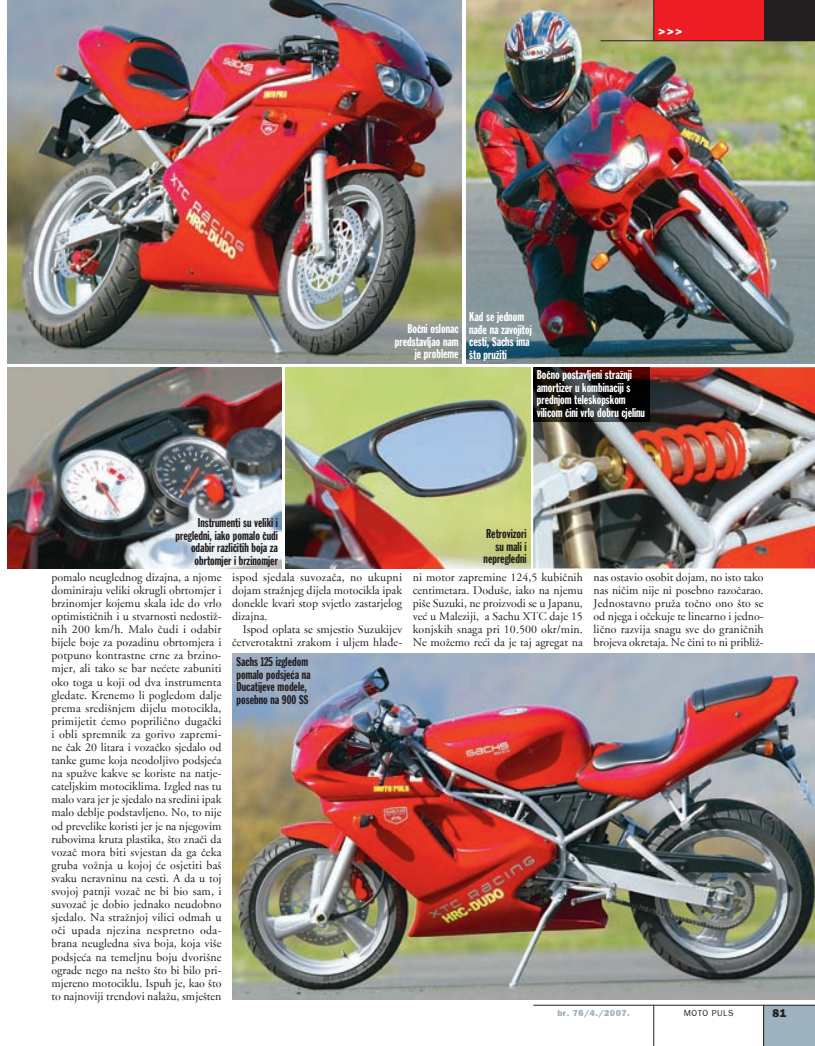
<style>
.page{position:relative;width:815px;height:1046px;background:#fff}
.page>*{position:absolute;margin:0;border:0;box-sizing:border-box;transform-origin:0 0}
.t1{font:12.5px/12.5px "Franklin Gothic Extra Cond";color:#fff}
.t2{font:12.5px/12.5px "Franklin Gothic Extra Cond";color:#231f20;text-align:right}
.t3{font:11.88px/13.1px "Adobe Garamond";color:#231f20;text-align:justify}
.t4{font:800 11.25px "Franklin Gothic";color:#fff}
.t5{font:800 11.25px "Franklin Gothic";color:#231f20}
.t6{font:800 8.75px "Franklin Gothic";letter-spacing:.05em;color:#9db2be}
.t7{font:8.75px "Franklin Gothic";letter-spacing:.05em;color:#231f20}
</style>
<div class="page">
<img style="left:466px;top:0;width:349px;height:363px">
<img style="left:7px;top:0;width:455px;height:363px">
<img style="left:232px;top:653px;width:583px;height:346px">
<img style="left:7px;top:367px;width:275px;height:201px">
<img style="left:533px;top:367px;width:282px;height:201px">
<img style="left:285px;top:367px;width:245px;height:201px">
<img style="left:533px;top:367px;width:116px;height:55px">
<div style="left:764px;top:0;width:51px;height:41px;background:#231f20"></div>
<div style="left:654px;top:0;width:110px;height:41px;background:#ee1d23"></div>
<hr style="left:601px;top:41px;width:214px;height:1px;background:#231f20">
<hr style="left:654px;top:0;width:1px;height:41px;background:#231f20">
<div style="left:764px;top:1005px;width:51px;height:40px;background:#9db2be"></div>
<hr style="left:654px;top:1005px;width:1px;height:40px;background:#231f20">
<hr style="left:763px;top:1005px;width:1px;height:40px;background:#231f20">
<hr style="left:533px;top:1004px;width:282px;height:1px;background:#231f20">
<p class="t4" style="left:659px;top:27px;width:25px">&gt;&gt;&gt;</p>
<p class="t1" style="left:395px;top:323px;width:65px;text-align:right">Bočni oslonac predstavljao nam je probleme</p>
<p class="t1" style="left:469px;top:311px;width:64px">Kad se jednom nađe na zavojitoj cesti, Sachs ima što pružiti</p>
<p class="t1" style="left:537px;top:369px;width:110px">Bočno postavljeni stražnji amortizer u kombinaciji s prednjom teleskopskom vilicom čini vrlo dobru cjelinu</p>
<p class="t2" style="left:176px;top:517px;width:104px">Instrumenti su veliki i pregledni, iako pomalo čudi odabir različitih boja za obrtomjer i brzinomjer</p>
<p class="t2" style="left:484px;top:528px;width:44px">Retrovizori su mali i nepregledni</p>
<p class="t3" style="left:51px;top:571px;width:172px">pomalo neuglednog dizajna, a njome dominiraju veliki okrugli obrtomjer i brzinomjer kojemu skala ide do vrlo optimističnih i u stvarnosti nedostiž&shy;nih 200 km/h. Malo čudi i odabir bijele boje za pozadinu obrtomjera i potpuno kontrastne crne za brzino&shy;mjer, ali tako se bar nećete zabuniti oko toga u koji od dva instrumenta gledate. Krenemo li pogledom dalje prema središnjem dijelu motocikla, primijetit ćemo poprilično dugački i obli spremnik za gorivo zapremi&shy;ne čak 20 litara i vozačko sjedalo od tanke gume koja neodoljivo podsjeća na spužve kakve se koriste na natje&shy;cateljskim motociklima. Izgled nas tu malo vara jer je sjedalo na sredini ipak malo deblje podstavljeno. No, to nije od prevelike koristi jer je na njegovim rubovima kruta plastika, što znači da vozač mora biti svjestan da ga čeka gruba vožnja u kojoj će osjetiti baš svaku neravninu na cesti. A da u toj svojoj patnji vozač ne bi bio sam, i suvozač je dobio jednako neudobno sjedalo. Na stražnjoj vilici odmah u oči upada njezina nespretno oda&shy;brana neugledna siva boja, koja više podsjeća na temeljnu boju dvorišne ograde nego na nešto što bi bilo pri&shy;mjereno motociklu. Ispuh je, kao što to najnoviji trendovi nalažu, smješten</p>
<p class="t3" style="left:232px;top:571px;width:172px">ispod sjedala suvozača, no ukupni dojam stražnjeg dijela motocikla ipak donekle kvari stop svjetlo zastarjelog dizajna.</p>
<p class="t3" style="left:232px;top:623px;width:172px;text-align:right">Ispod oplata se smjestio Suzukijev četverotaktni zrakom i uljem hlađe-</p>
<p class="t2" style="left:237px;top:656px;width:76px;text-align:left">Sachs 125 izgledom pomalo podsjeća na<br>Ducatijeve modele, posebno na 900 SS</p>
<p class="t3" style="left:413px;top:571px;width:172px">ni motor zapremine 124,5 kubičnih centimetara. Doduše, iako na njemu piše Suzuki, ne proizvodi se u Japanu, već u Maleziji, a Sachu XTC daje 15 konjskih snaga pri 10.500 okr/min.<br>Ne možemo reći da je taj agregat na</p>
<p class="t3" style="left:593px;top:571px;width:172px">nas ostavio osobit dojam, no isto tako nas ničim nije ni posebno razočarao.<br>Jednostavno pruža točno ono što se od njega i očekuje te linearno i jedno&shy;lično razvija snagu sve do graničnih brojeva okretaja. Ne čini to ni približ-</p>
<p class="t6" style="left:557px;top:1010px;width:74px">br. 76/4./2007.</p>
<p class="t7" style="left:684px;top:1010px;width:51px">MOTO PULS</p>
<p class="t5" style="left:772px;top:1008px;width:16px">81</p>
</div>
